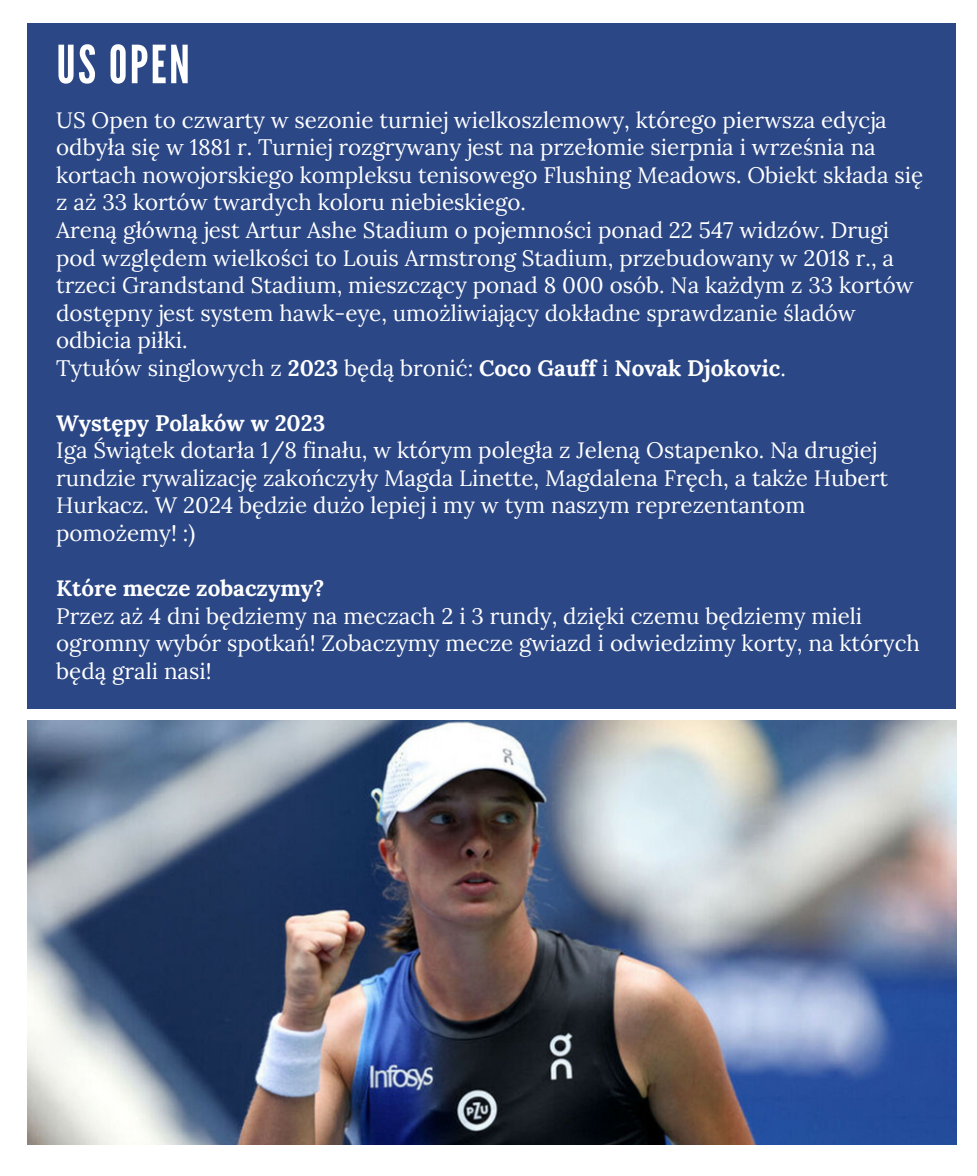
<style>
.page{position:relative;width:977px;height:1176px;background:#fff}
.page>*{position:absolute;margin:0;border:0;box-sizing:border-box;transform-origin:0 0}
.t1{font:52.5px "League Gothic";letter-spacing:.045em;color:#fff}
.t2{font:22.4px/27.5px "Lora";color:#fff}
.t3{font:700 22.4px "Lora";color:#fff}
.s1{font-weight:700}
</style>
<div class="page">
<div style="left:27px;top:23px;width:929px;height:686px;background:#2b4786"></div>
<img style="left:27px;top:721px;width:929px;height:423px">
<h1 class="t1" style="left:56px;top:34px;width:135px">US OPEN</h1>
<p class="t2" style="left:56px;top:106px;width:868px">US Open to czwarty w sezonie turniej wielkoszlemowy, którego pierwsza edycja odbyła się w 1881 r. Turniej rozgrywany jest na przełomie sierpnia i września na kortach nowojorskiego kompleksu tenisowego Flushing Meadows. Obiekt składa się z aż 33 kortów twardych koloru niebieskiego.</p>
<p class="t2" style="left:56px;top:216px;width:859px">Areną główną jest Artur Ashe Stadium o pojemności ponad 22 547 widzów. Drugi pod względem wielkości to Louis Armstrong Stadium, przebudowany w 2018 r., a trzeci Grandstand Stadium, mieszczący ponad 8 000 osób. Na każdym z 33 kortów dostępny jest system hawk-eye, umożliwiający dokładne sprawdzanie śladów odbicia piłki.</p>
<p class="t2" style="left:56px;top:354px;width:731px">Tytułów singlowych z <span class="s1">2023</span> będą bronić: <span class="s1">Coco Gauff</span> i <span class="s1">Novak Djokovic</span>.</p>
<p class="t3" style="left:56px;top:408px;width:270px">Występy Polaków w 2023</p>
<p class="t2" style="left:56px;top:436px;width:833px">Iga Świątek dotarła 1/8 finału, w którym poległa z Jeleną Ostapenko. Na drugiej rundzie rywalizację zakończyły Magda Linette, Magdalena Fręch, a także Hubert Hurkacz. W 2024 będzie dużo lepiej i my w tym naszym reprezentantom pomożemy! :)</p>
<p class="t3" style="left:56px;top:573px;width:270px">Które mecze zobaczymy?</p>
<p class="t2" style="left:56px;top:602px;width:865px">Przez aż 4 dni będziemy na meczach 2 i 3 rundy, dzięki czemu będziemy mieli ogromny wybór spotkań! Zobaczymy mecze gwiazd i odwiedzimy korty, na których będą grali nasi!</p>
</div>
